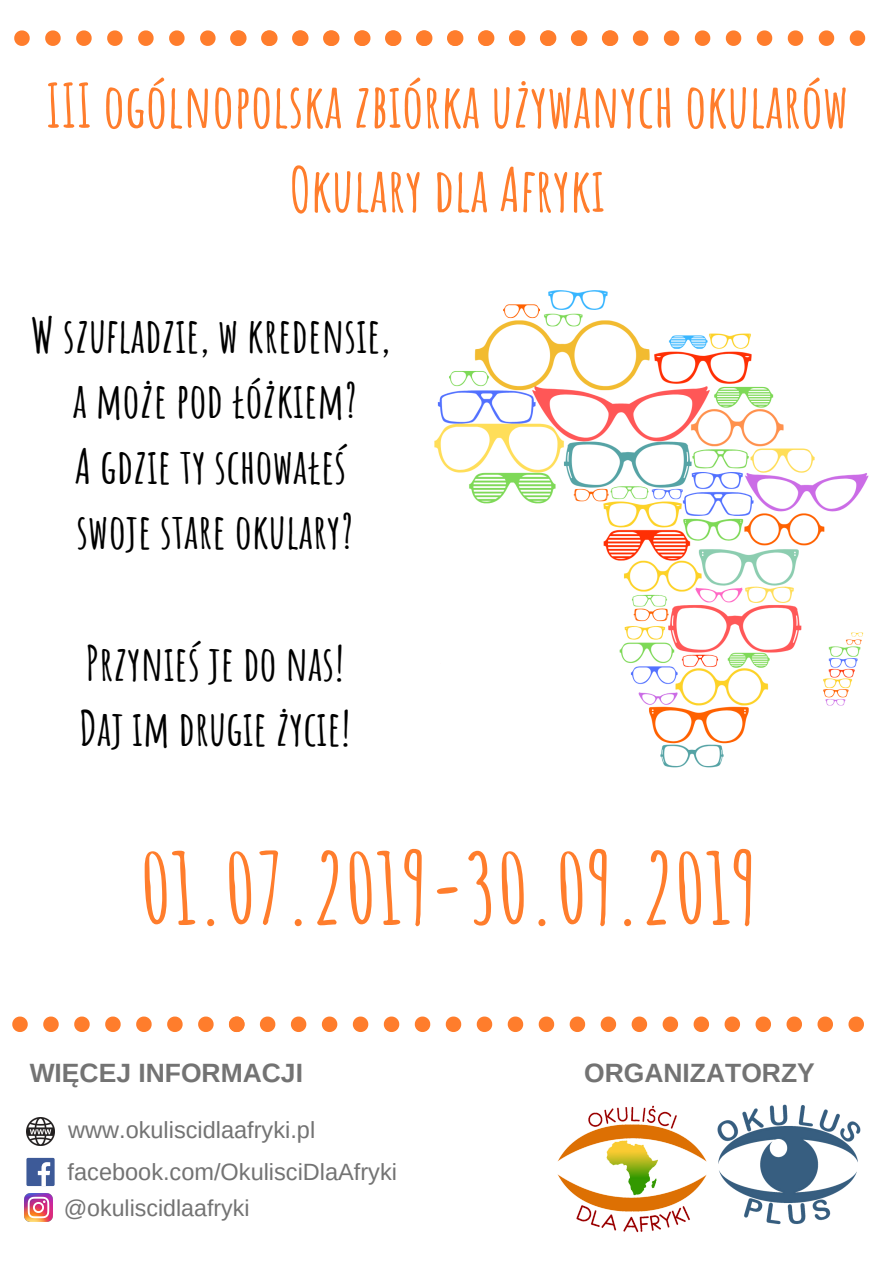
<style>
.page{position:relative;width:894px;height:1264px;background:#fff}
.page>*{position:absolute;margin:0;border:0;box-sizing:border-box;transform-origin:0 0}
.t1{font:700 96.15px "Amatic SC";color:#ff7d2c}
.t2{font:700 60.15px/84px "Amatic SC";color:#ff7d2c;text-align:center}
.t3{font:700 47.7px/65.6px "Amatic SC";color:#000;text-align:center}
.t4{font:700 26.4px "Arimo";color:#737373}
.t5{font:23.55px "Arimo";color:#737373}
.t6{font:23.1px "Arimo";color:#737373}
</style>
<div class="page">
<img style="left:434px;top:290px;width:435px;height:478px">
<img style="left:557px;top:1105px;width:150px;height:128px">
<img style="left:717px;top:1104px;width:142px;height:121px">
<svg style="left:260px;top:1016px;width:15px;height:16px"></svg>
<svg style="left:291px;top:1016px;width:15px;height:16px"></svg>
<svg style="left:322px;top:1016px;width:15px;height:16px"></svg>
<svg style="left:353px;top:1016px;width:15px;height:16px"></svg>
<svg style="left:383px;top:1016px;width:16px;height:16px"></svg>
<svg style="left:414px;top:1016px;width:16px;height:16px"></svg>
<svg style="left:445px;top:1016px;width:16px;height:16px"></svg>
<svg style="left:476px;top:1016px;width:16px;height:16px"></svg>
<svg style="left:507px;top:1016px;width:16px;height:16px"></svg>
<svg style="left:538px;top:1016px;width:16px;height:16px"></svg>
<svg style="left:569px;top:1016px;width:16px;height:16px"></svg>
<svg style="left:600px;top:1016px;width:16px;height:16px"></svg>
<svg style="left:631px;top:1016px;width:16px;height:16px"></svg>
<svg style="left:662px;top:1016px;width:16px;height:16px"></svg>
<svg style="left:693px;top:1016px;width:15px;height:16px"></svg>
<svg style="left:724px;top:1016px;width:15px;height:16px"></svg>
<svg style="left:755px;top:1016px;width:15px;height:16px"></svg>
<svg style="left:786px;top:1016px;width:15px;height:16px"></svg>
<svg style="left:817px;top:1016px;width:15px;height:16px"></svg>
<svg style="left:848px;top:1016px;width:15px;height:16px"></svg>
<svg style="left:12px;top:1016px;width:16px;height:16px"></svg>
<svg style="left:43px;top:1016px;width:16px;height:16px"></svg>
<svg style="left:74px;top:1016px;width:16px;height:16px"></svg>
<svg style="left:105px;top:1016px;width:16px;height:16px"></svg>
<svg style="left:136px;top:1016px;width:16px;height:16px"></svg>
<svg style="left:167px;top:1016px;width:15px;height:16px"></svg>
<svg style="left:198px;top:1016px;width:15px;height:16px"></svg>
<svg style="left:229px;top:1016px;width:15px;height:16px"></svg>
<div style="left:26px;top:1157px;width:29px;height:28px;background:#3d5a98;border-radius:2px"></div>
<svg style="left:38px;top:1162px;width:12px;height:23px"></svg>
<img style="left:26px;top:1117px;width:29px;height:28px">
<img style="left:24px;top:1193px;width:29px;height:28px">
<svg style="left:632px;top:30px;width:16px;height:16px"></svg>
<svg style="left:663px;top:30px;width:16px;height:16px"></svg>
<svg style="left:694px;top:30px;width:16px;height:16px"></svg>
<svg style="left:725px;top:30px;width:16px;height:16px"></svg>
<svg style="left:756px;top:30px;width:16px;height:16px"></svg>
<svg style="left:787px;top:30px;width:16px;height:16px"></svg>
<svg style="left:818px;top:30px;width:16px;height:16px"></svg>
<svg style="left:849px;top:30px;width:15px;height:16px"></svg>
<svg style="left:14px;top:30px;width:16px;height:16px"></svg>
<svg style="left:45px;top:30px;width:16px;height:16px"></svg>
<svg style="left:76px;top:30px;width:16px;height:16px"></svg>
<svg style="left:107px;top:30px;width:16px;height:16px"></svg>
<svg style="left:138px;top:30px;width:15px;height:16px"></svg>
<svg style="left:169px;top:30px;width:15px;height:16px"></svg>
<svg style="left:200px;top:30px;width:15px;height:16px"></svg>
<svg style="left:230px;top:30px;width:16px;height:16px"></svg>
<svg style="left:261px;top:30px;width:16px;height:16px"></svg>
<svg style="left:292px;top:30px;width:16px;height:16px"></svg>
<svg style="left:323px;top:30px;width:16px;height:16px"></svg>
<svg style="left:354px;top:30px;width:16px;height:16px"></svg>
<svg style="left:385px;top:30px;width:16px;height:16px"></svg>
<svg style="left:416px;top:30px;width:16px;height:16px"></svg>
<svg style="left:447px;top:30px;width:16px;height:16px"></svg>
<svg style="left:478px;top:30px;width:16px;height:16px"></svg>
<svg style="left:509px;top:30px;width:16px;height:16px"></svg>
<svg style="left:540px;top:30px;width:16px;height:16px"></svg>
<svg style="left:570px;top:30px;width:17px;height:16px"></svg>
<svg style="left:601px;top:30px;width:17px;height:16px"></svg>
<p class="t2" style="left:46px;top:63px;width:804px">III ogólnopolska zbiórka używanych okularów<br>Okulary dla Afryki</p>
<p class="t3" style="left:31px;top:301px;width:360px">W szufladzie, w kredensie, a może pod łóżkiem?<br>A gdzie ty schowałeś<br>swoje stare okulary?</p>
<p class="t3" style="left:79px;top:629px;width:273px;text-align:left">Przynieś je do nas!<br>Daj im drugie życie!</p>
<h1 class="t1" style="left:140px;top:826px;width:619px">01.07.2019-30.09.2019</h1>
<p class="t4" style="left:30px;top:1058px;width:275px">WIĘCEJ INFORMACJI</p>
<p class="t4" style="left:584px;top:1058px;width:232px">ORGANIZATORZY</p>
<p class="t5" style="left:68px;top:1116px;width:248px">www.okuliscidlaafryki.pl</p>
<p class="t5" style="left:68px;top:1158px;width:331px">facebook.com/OkulisciDlaAfryki</p>
<p class="t6" style="left:64px;top:1195px;width:187px">@okuliscidlaafryki</p>
</div>
